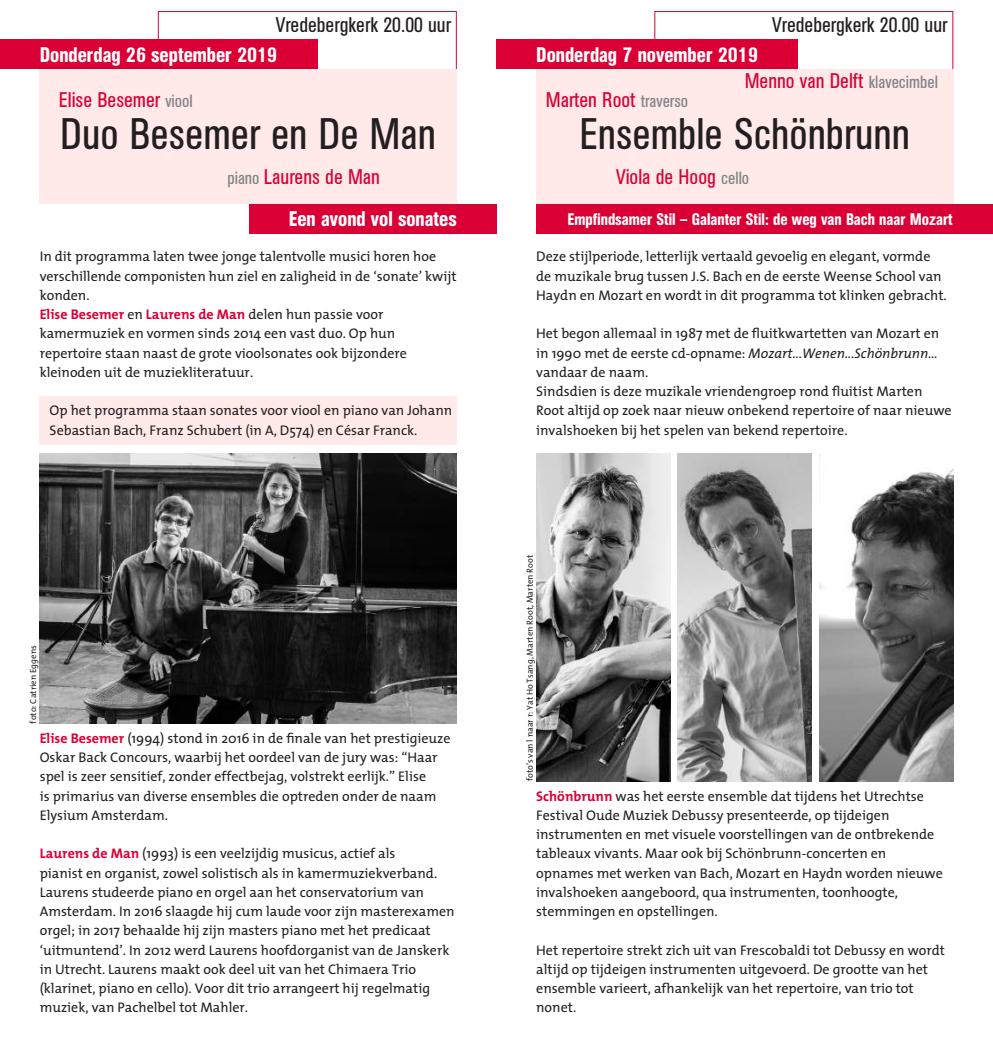
<style>
.page{position:relative;width:993px;height:1042px;background:#fff}
.page>*{position:absolute;margin:0;border:0;box-sizing:border-box;transform-origin:0 0}
.t1{font:43.75px "AG Buch Condensed BQ";color:#231f20}
.t2{font:21px "AG Buch Condensed BQ";color:#da0035}
.t3{font:500 21px "AG Buch Condensed BQ";color:#fff}
.t4{font:21px "AG Buch Condensed BQ";color:#231f20}
.t5{font:500 16.62px "AG Buch Condensed BQ";color:#fff}
.t6{font:14px/19.2px "The Mix";color:#231f20}
.t7{font:8.75px "The Mix";color:#231f20}
.s1{font-size:17.5px;color:#808285}
.s2{font-weight:700;color:#da0035}
.s3{font-style:italic}
</style>
<div class="page">
<div style="left:158px;top:11px;width:298px;height:76px;border:1px solid #da0035"></div>
<div style="left:654px;top:11px;width:298px;height:76px;border:1px solid #da0035"></div>
<div style="left:0;top:39px;width:317px;height:30px;background:#da0035"></div>
<div style="left:248px;top:204px;width:248px;height:29px;background:#da0035"></div>
<div style="left:496px;top:39px;width:301px;height:30px;background:#da0035"></div>
<div style="left:536px;top:204px;width:456px;height:29px;background:#da0035"></div>
<div style="left:40px;top:69px;width:416px;height:135px;background:#ffe9e9"></div>
<div style="left:536px;top:69px;width:416px;height:135px;background:#ffe9e9"></div>
<div style="left:40px;top:396px;width:416px;height:49px;background:#ffe9e9"></div>
<img style="left:40px;top:454px;width:416px;height:269px">
<img style="left:536px;top:454px;width:134px;height:327px">
<img style="left:677px;top:454px;width:134px;height:327px">
<img style="left:819px;top:454px;width:133px;height:327px">
<h2 class="t4" style="left:275px;top:13px;width:177px">Vredebergkerk 20.00 uur</h2>
<h2 class="t4" style="left:772px;top:13px;width:177px">Vredebergkerk 20.00 uur</h2>
<h2 class="t3" style="left:40px;top:43px;width:239px">Donderdag 26 september 2019</h2>
<h2 class="t3" style="left:536px;top:43px;width:223px">Donderdag 7 november 2019</h2>
<h2 class="t2" style="left:59px;top:88px;width:135px">Elise Besemer <span class="s1">viool</span></h2>
<h2 class="t2" style="left:545px;top:88px;width:144px">Marten Root <span class="s1">traverso</span></h2>
<h2 class="t2" style="left:744px;top:69px;width:195px">Menno van Delft <span class="s1">klavecimbel</span></h2>
<h1 class="t1" style="left:60px;top:109px;width:377px">Duo Besemer en De Man</h1>
<h1 class="t1" style="left:579px;top:109px;width:332px">Ensemble Schönbrunn</h1>
<h2 class="t2" style="left:227px;top:165px;width:154px"><span class="s1">piano</span> Laurens de Man</h2>
<h2 class="t2" style="left:616px;top:165px;width:135px">Viola de Hoog <span class="s1">cello</span></h2>
<h2 class="t3" style="left:288px;top:207px;width:169px">Een avond vol sonates</h2>
<p class="t5" style="left:567px;top:209px;width:386px">Empfindsamer Stil – Galanter Stil: de weg van Bach naar Mozart</p>
<p class="t6" style="left:40px;top:247px;width:418px">In dit programma laten twee jonge talentvolle musici horen hoe verschillende componisten hun ziel en zaligheid in de ‘sonate’ kwijt konden.<br><span class="s2">Elise Besemer</span> en <span class="s2">Laurens de Man</span> delen hun passie voor kamermuziek en vormen sinds 2014 een vast duo. Op hun repertoire staan naast de grote vioolsonates ook bijzondere kleinoden uit de muziekliteratuur.</p>
<p class="t6" style="left:536px;top:247px;width:412px">Deze stijlperiode, letterlijk vertaald gevoelig en elegant, vormde de muzikale brug tussen J.S. Bach en de eerste Weense School van<br>Haydn en Mozart en wordt in dit programma tot klinken gebracht.</p>
<p class="t6" style="left:536px;top:324px;width:417px">Het begon allemaal in 1987 met de fluitkwartetten van Mozart en in 1990 met de eerste cd-opname: <span class="s3">Mozart...Wenen...Schönbrunn… </span>vandaar de naam.<br>Sindsdien is deze muzikale vriendengroep rond fluitist Marten Root altijd op zoek naar nieuw onbekend repertoire of naar nieuwe invalshoeken bij het spelen van bekend repertoire.</p>
<p class="t6" style="left:50px;top:401px;width:404px">Op het programma staan sonates voor viool en piano van Johann<br>Sebastian Bach, Franz Schubert (in A, D574) en César Franck.</p>
<p class="t7" style="left:26px;top:723px;width:80px;rotate:-90deg">foto: Catrien Eggens</p>
<p class="t6" style="left:40px;top:728px;width:412px"><span class="s2">Elise Besemer</span> (1994) stond in 2016 in de finale van het prestigieuze Oskar Back Concours, waarbij het oordeel van de jury was: “Haar spel is zeer sensitief, zonder effectbejag, volstrekt eerlijk.” Elise<br>is primarius van diverse ensembles die optreden onder de naam Elysium Amsterdam.</p>
<p class="t6" style="left:40px;top:843px;width:416px"><span class="s2">Laurens de Man</span> (1993) is een veelzijdig musicus, actief als<br>pianist en organist, zowel solistisch als in kamermuziekverband.<br>Laurens studeerde piano en orgel aan het conservatorium van Amsterdam. In 2016 slaagde hij cum laude voor zijn masterexamen orgel; in 2017 behaalde hij zijn masters piano met het predicaat ‘uitmuntend’. In 2012 werd Laurens hoofdorganist van de Janskerk in Utrecht. Laurens maakt ook deel uit van het Chimaera Trio (klarinet, piano en cello). Voor dit trio arrangeert hij regelmatig muziek, van Pachelbel tot Mahler.</p>
<p class="t7" style="left:522px;top:781px;width:228px;rotate:-90deg">foto’s van l naar r: Yat Ho Tsang, Marten Root, Marten Root</p>
<p class="t6" style="left:536px;top:786px;width:408px"><span class="s2">Schönbrunn</span> was het eerste ensemble dat tijdens het Utrechtse Festival Oude Muziek Debussy presenteerde, op tijdeigen instrumenten en met visuele voorstellingen van de ontbrekende tableaux vivants. Maar ook bij Schönbrunn-concerten en opnames met werken van Bach, Mozart en Haydn worden nieuwe invalshoeken aangeboord, qua instrumenten, toonhoogte, stemmingen en opstellingen.</p>
<p class="t6" style="left:536px;top:940px;width:410px">Het repertoire strekt zich uit van Frescobaldi tot Debussy en wordt altijd op tijdeigen instrumenten uitgevoerd. De grootte van het ensemble varieert, afhankelijk van het repertoire, van trio tot nonet.</p>
</div>
